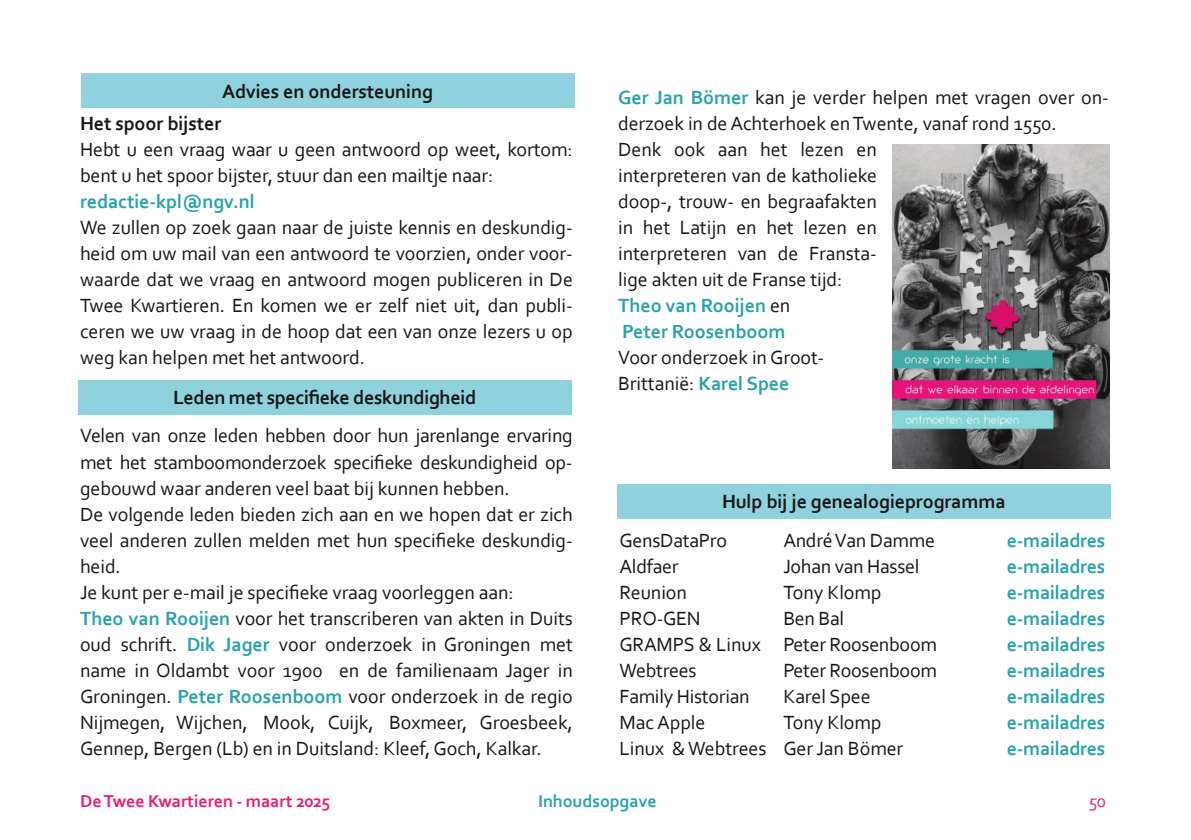
<style>
.page{position:relative;width:1191px;height:840px;background:#fff}
.page>*{position:absolute;margin:0;border:0;box-sizing:border-box;transform-origin:0 0}
.t1{font:20px/26px "Corbel";letter-spacing:-.005em;color:#181715}
.t2{font:700 20px/26px "Corbel";letter-spacing:-.01em;color:#28a3a7;text-align:justify}
.t3{font:700 20px "Corbel";letter-spacing:-.01em;color:#181715}
.t4{font:700 18px "Corbel";letter-spacing:-.005em;color:#e71d73}
.t5{font:700 18px "Corbel";letter-spacing:-.005em;color:#28a3a7}
.t6{font:18px "Corbel";color:#e71d73}
.s1{font-weight:700;color:#28a3a7}
</style>
<div class="page">
<img style="left:892px;top:144px;width:217px;height:324px">
<div style="left:81px;top:74px;width:493px;height:34px;background:#90d1de"></div>
<div style="left:617px;top:483px;width:494px;height:34px;background:#90d1de"></div>
<div style="left:78px;top:380px;width:493px;height:34px;background:#90d1de"></div>
<p class="t3" style="left:222px;top:83px;width:212px">Advies en ondersteuning</p>
<p class="t3" style="left:80px;top:115px;width:143px">Het spoor bijster</p>
<p class="t1" style="left:80px;top:138px;width:494px">Hebt u een vraag waar u geen antwoord op weet, kortom: bent u het spoor bijster, stuur dan een mailtje naar:</p>
<p class="t2" style="left:80px;top:190px;width:176px">redactie‐kpl@ngv.nl</p>
<p class="t1" style="left:80px;top:216px;width:494px;text-align:justify">We zullen op zoek gaan naar de juiste kennis en deskundig‐ heid om uw mail van een antwoord te voorzien, onder voor‐ waarde dat we vraag en antwoord mogen publiceren in De Twee Kwartieren. En komen we er zelf niet uit, dan publi‐ ceren we uw vraag in de hoop dat een van onze lezers u op weg kan helpen met het antwoord.</p>
<p class="t3" style="left:173px;top:389px;width:304px">Leden met specifieke deskundigheid</p>
<p class="t1" style="left:80px;top:424px;width:494px">Velen van onze leden hebben door hun jarenlange ervaring met het stamboomonderzoek specifieke deskundigheid op‐ gebouwd waar anderen veel baat bij kunnen hebben.<br>De volgende leden bieden zich aan en we hopen dat er zich veel anderen zullen melden met hun specifieke deskundig‐ heid.<br>Je kunt per e‐mail je specifieke vraag voorleggen aan:<br><span class="s1">Theo van Rooijen</span> voor het transcriberen van akten in Duits oud schrift. <span class="s1">Dik Jager</span> voor onderzoek in Groningen met name in Oldambt voor 1900 en de familienaam Jager in Groningen. <span class="s1">Peter Roosenboom</span> voor onderzoek in de regio Nijmegen, Wijchen, Mook, Cuijk, Boxmeer, Groesbeek, Gennep, Bergen (Lb) en in Duitsland: Kleef, Goch, Kalkar.</p>
<p class="t1" style="left:618px;top:86px;width:492px"><span class="s1">Ger Jan Bömer</span> kan je verder helpen met vragen over on‐ derzoek in deAchterhoek enTwente, vanaf rond 1550.<br>Denk ook aan het lezen en<br>interpreteren van de katholieke<br>doop‐, trouw‐ en begraafakten<br>in het Latijn en het lezen en<br>interpreteren van de Fransta‐<br>lige akten uit de Franse tijd:<br><span class="s1">Theo van Rooijen</span> en<br><span class="s1">Peter Roosenboom</span></p>
<p class="t1" style="left:618px;top:346px;width:208px">Voor onderzoek in Groot‐<br>Brittanië: <span class="s1">Karel Spee</span></p>
<p class="t3" style="left:722px;top:493px;width:285px">Hulp bij je genealogieprogramma</p>
<p class="t1" style="left:619px;top:528px;width:148px">GensDataPro<br>Aldfaer<br>Reunion<br>PRO‐GEN<br>GRAMPS &amp; Linux<br>Webtrees<br>Family Historian<br>MacApple<br>Linux &amp;Webtrees</p>
<p class="t1" style="left:783px;top:528px;width:155px">AndréVan Damme<br>Johan van Hassel<br>Tony Klomp<br>Ben Bal<br>Peter Roosenboom<br>Peter Roosenboom<br>Karel Spee<br>Tony Klomp<br>Ger Jan Bömer</p>
<p class="t2" style="left:1006px;top:528px;width:100px">e‐mailadres e‐mailadres e‐mailadres e‐mailadres e‐mailadres e‐mailadres e‐mailadres e‐mailadres e‐mailadres</p>
<p class="t4" style="left:80px;top:793px;width:252px">DeTwee Kwartieren ‐ maart 2025</p>
<p class="t5" style="left:538px;top:793px;width:120px">Inhoudsopgave</p>
<p class="t6" style="left:1088px;top:793px;width:19px">50</p>
</div>
